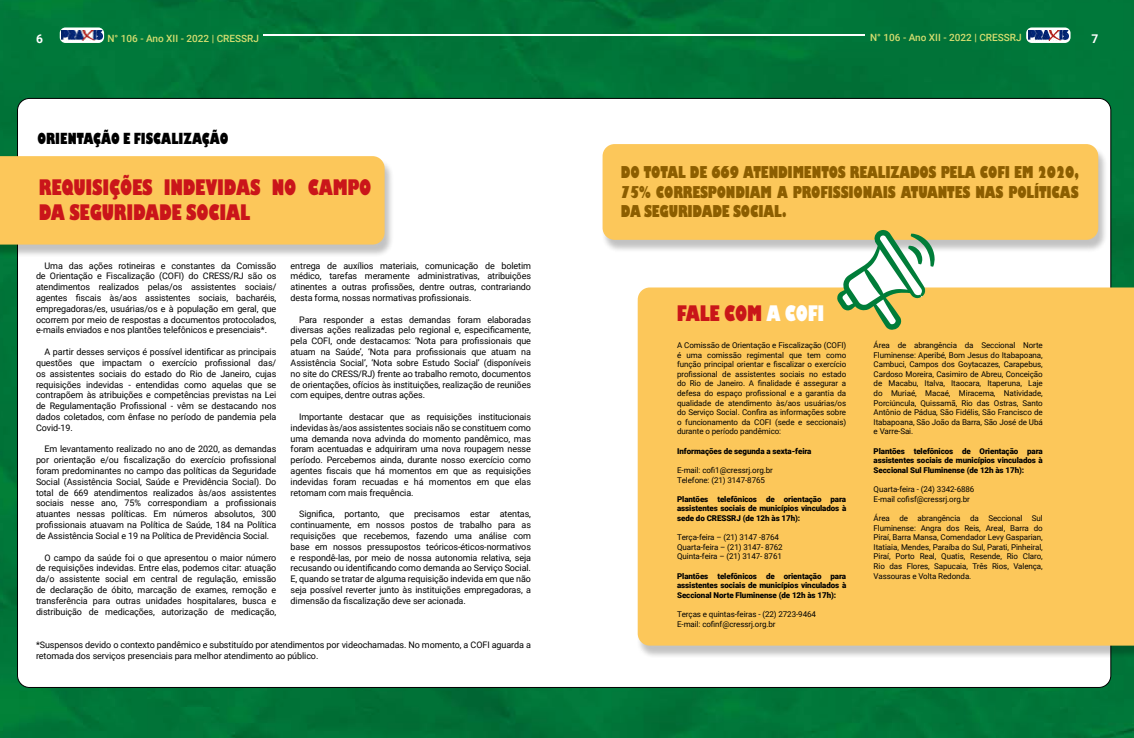
<style>
.page{position:relative;width:1134px;height:738px;background:#fff}
.page>*{position:absolute;margin:0;border:0;box-sizing:border-box;transform-origin:0 0}
.t1{font:800 condensed 21px/25.2px "Gill Sans Nova";letter-spacing:-.01em;color:#ca151a}
.t2{font:800 condensed 21px "Gill Sans Nova";letter-spacing:-.01em;color:#c91619}
.t3{font:800 condensed 16px/19.2px "Gill Sans Nova";letter-spacing:-.01em;color:#8c5e00;text-align:justify}
.t4{font:800 condensed 15px "Gill Sans Nova";color:#000}
.t5{font:700 12px "Roboto";color:#fff}
.t6{font:500 10px "Roboto";color:#d4dd6f}
.t7{font:9px/10.8px "Roboto";letter-spacing:-.01em;color:#000;text-align:justify}
.t8{font:8px/9.6px "Roboto";letter-spacing:-.01em;color:#000}
.t9{font:900 8px/9.6px "Roboto";letter-spacing:-.01em;color:#000;text-align:justify}
.s1{color:#fff}
</style>
<div class="page">
<img style="left:0;top:0;width:1134px;height:737px">
<hr style="left:263px;top:35px;width:602px;height:1px;background:#fff">
<svg style="left:60px;top:27px;width:44px;height:16px"></svg>
<img style="left:62px;top:30px;width:40px;height:10px">
<div style="left:1026px;top:27px;width:44px;height:16px;background:#fff;border-radius:6px"></div>
<img style="left:1028px;top:30px;width:40px;height:10px">
<div style="left:18px;top:98px;width:1093px;height:589px;background:#fff;border-radius:12px"></div>
<div style="left:601px;top:146px;width:506px;height:106px;background:#000;opacity:.24"></div>
<div style="left:603px;top:144px;width:495px;height:96px;background:#fcc75a;border-radius:12px"></div>
<div style="left:0;top:158px;width:395px;height:99px;background:#000;opacity:.24"></div>
<div style="left:0;top:156px;width:385px;height:88px;background:#fcc75a"></div>
<div style="left:637px;top:289px;width:497px;height:368px;background:#000;opacity:.24"></div>
<div style="left:638px;top:287px;width:496px;height:358px;background:#fcc75a"></div>
<svg style="left:837px;top:230px;width:98px;height:100px"></svg>
<h3 class="t5" style="left:36px;top:30px;width:8px">6</h3>
<p class="t6" style="left:107px;top:31px;width:153px">N° 106 - Ano XII - 2022 | CRESSRJ</p>
<p class="t6" style="left:870px;top:31px;width:153px">N° 106 - Ano XII - 2022 | CRESSRJ</p>
<h3 class="t5" style="left:1091px;top:30px;width:8px">7</h3>
<h3 class="t4" style="left:37px;top:126px;width:193px">ORIENTAÇÃO E FISCALIZAÇÃO</h3>
<h1 class="t1" style="left:39px;top:173px;width:334px">REQUISIÇÕES INDEVIDAS NO CAMPO<br>DA SEGURIDADE SOCIAL</h1>
<h2 class="t3" style="left:621px;top:162px;width:459px">DO TOTAL DE 669 ATENDIMENTOS REALIZADOS PELA COFI EM 2020, 75% CORRESPONDIAM A PROFISSIONAIS ATUANTES NAS POLÍTICAS DA SEGURIDADE SOCIAL.</h2>
<p class="t7" style="left:36px;top:259px;width:242px;text-indent:9px">Uma das ações rotineiras e constantes da Comissão de Orientação e Fiscalização (COFI) do CRESS/RJ são os atendimentos realizados pelas/os assistentes sociais/ agentes fiscais às/aos assistentes sociais, bacharéis, empregadoras/es, usuárias/os e à população em geral, que ocorrem por meio de respostas a documentos protocolados, e-mails enviados e nos plantões telefônicos e presenciais*.</p>
<p class="t7" style="left:36px;top:346px;width:242px;text-indent:9px">A partir desses serviços é possível identificar as principais questões que impactam o exercício profissional das/ os assistentes sociais do estado do Rio de Janeiro, cujas requisições indevidas - entendidas como aquelas que se contrapõem às atribuições e competências previstas na Lei de Regulamentação Profissional - vêm se destacando nos dados coletados, com ênfase no período de pandemia pela Covid-19.</p>
<p class="t7" style="left:36px;top:443px;width:242px;text-indent:9px">Em levantamento realizado no ano de 2020, as demandas por orientação e/ou fiscalização do exercício profissional foram predominantes no campo das políticas da Seguridade Social (Assistência Social, Saúde e Previdência Social). Do total de 669 atendimentos realizados às/aos assistentes sociais nesse ano, 75% correspondiam a profissionais atuantes nessas políticas. Em números absolutos, 300 profissionais atuavam na Política de Saúde, 184 na Política de Assistência Social e 19 na Política de Previdência Social.</p>
<p class="t7" style="left:36px;top:551px;width:242px;text-indent:9px">O campo da saúde foi o que apresentou o maior número de requisições indevidas. Entre elas, podemos citar: atuação da/o assistente social em central de regulação, emissão de declaração de óbito, marcação de exames, remoção e transferência para outras unidades hospitalares, busca e distribuição de medicações, autorização de medicação,</p>
<p class="t7" style="left:291px;top:259px;width:242px">entrega de auxílios materiais, comunicação de boletim médico, tarefas meramente administrativas, atribuições atinentes a outras profissões, dentre outras, contrariando desta forma, nossas normativas profissionais.</p>
<p class="t7" style="left:291px;top:313px;width:242px;text-indent:9px">Para responder a estas demandas foram elaboradas diversas ações realizadas pelo regional e, especificamente, pela COFI, onde destacamos: ‘Nota para profissionais que atuam na Saúde’, ‘Nota para profissionais que atuam na Assistência Social’, ‘Nota sobre Estudo Social’ (disponíveis no site do CRESS/RJ) frente ao trabalho remoto, documentos de orientações, ofícios às instituições, realização de reuniões com equipes, dentre outras ações.</p>
<p class="t7" style="left:291px;top:410px;width:242px;text-indent:9px">Importante destacar que as requisições institucionais indevidas às/aos assistentes sociais não se constituem como uma demanda nova advinda do momento pandêmico, mas foram acentuadas e adquiriram uma nova roupagem nesse período. Percebemos ainda, durante nosso exercício como agentes fiscais que há momentos em que as requisições indevidas foram recuadas e há momentos em que elas retomam com mais frequência.</p>
<p class="t7" style="left:291px;top:508px;width:242px;text-indent:9px">Significa, portanto, que precisamos estar atentas, continuamente, em nossos postos de trabalho para as requisições que recebemos, fazendo uma análise com base em nossos pressupostos teóricos-éticos-normativos e respondê-las, por meio de nossa autonomia relativa, seja recusando ou identificando como demanda ao Serviço Social.<br>E, quando se tratar de alguma requisição indevida em que não seja possível reverter junto às instituições empregadoras, a dimensão da fiscalização deve ser acionada.</p>
<p class="t7" style="left:36px;top:638px;width:496px">*Suspensos devido o contexto pandêmico e substituído por atendimentos por videochamadas. No momento, a COFI aguarda a retomada dos serviços presenciais para melhor atendimento ao público.</p>
<h1 class="t2" style="left:677px;top:297px;width:149px">FALE COM <span class="s1">A COFI</span></h1>
<p class="t8" style="left:677px;top:340px;width:171px;text-align:justify">A Comissão de Orientação e Fiscalização (COFI) é uma comissão regimental que tem como função principal orientar e fiscalizar o exercício profissional de assistentes sociais no estado do Rio de Janeiro. A finalidade é assegurar a defesa do espaço profissional e a garantia da qualidade de atendimento às/aos usuárias/os do Serviço Social. Confira as informações sobre o funcionamento da COFI (sede e seccionais) durante o período pandêmico:</p>
<p class="t9" style="left:677px;top:445px;width:136px">Informações de segunda a sexta-feira</p>
<p class="t8" style="left:677px;top:464px;width:97px">E-mail: cofi1@cressrj.org.br<br>Telefone: (21) 3147-8765</p>
<p class="t9" style="left:677px;top:493px;width:171px">Plantões telefônicos de orientação para assistentes sociais de municípios vinculados à sede do CRESSRJ (de 12h às 17h):</p>
<p class="t8" style="left:677px;top:532px;width:107px">Terça-feira – (21) 3147 -8764<br>Quarta-feira – (21) 3147- 8762<br>Quinta-feira – (21) 3147- 8761</p>
<p class="t9" style="left:677px;top:570px;width:171px">Plantões telefônicos de orientação para assistentes sociais de municípios vinculados à Seccional Norte Fluminense (de 12h às 17h):</p>
<p class="t8" style="left:677px;top:608px;width:140px">Terças e quintas-feiras - (22) 2723-9464<br>E-mail: cofinf@cressrj.org.br</p>
<p class="t8" style="left:874px;top:340px;width:171px;text-align:justify">Área de abrangência da Seccional Norte Fluminense: Aperibé, Bom Jesus do Itabapoana, Cambuci, Campos dos Goytacazes, Carapebus, Cardoso Moreira, Casimiro de Abreu, Conceição de Macabu, Italva, Itaocara, Itaperuna, Laje do Muriaé, Macaé, Miracema, Natividade, Porciúncula, Quissamã, Rio das Ostras, Santo Antônio de Pádua, São Fidélis, São Francisco de Itabapoana, São João da Barra, São José de Ubá e Varre-Sai.</p>
<p class="t9" style="left:874px;top:445px;width:171px">Plantões telefônicos de Orientação para assistentes sociais de municípios vinculados à Seccional Sul Fluminense (de 12h às 17h):</p>
<p class="t8" style="left:874px;top:484px;width:102px">Quarta-feira - (24) 3342-6886<br>E-mail cofisf@cressrj.org.br</p>
<p class="t8" style="left:874px;top:512px;width:171px;text-align:justify">Área de abrangência da Seccional Sul Fluminense: Angra dos Reis, Areal, Barra do Piraí, Barra Mansa, Comendador Levy Gasparian, Itatiaia, Mendes, Paraíba do Sul, Parati, Pinheiral, Piraí, Porto Real, Quatis, Resende, Rio Claro, Rio das Flores, Sapucaia, Três Rios, Valença, Vassouras e Volta Redonda.</p>
</div>
